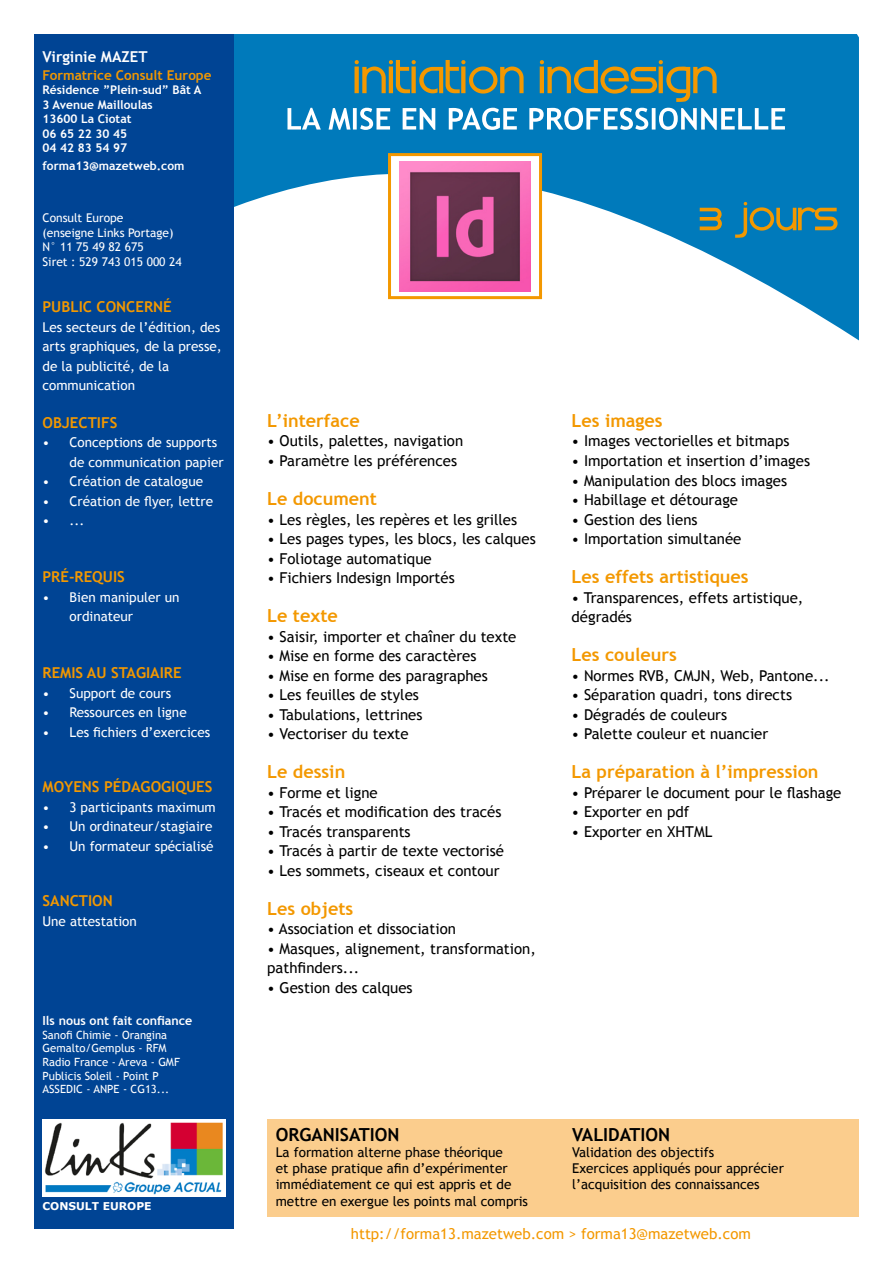
<style>
.page{position:relative;width:893px;height:1263px;background:#fff}
.page>*{position:absolute;margin:0;border:0;box-sizing:border-box;transform-origin:0 0}
.t1{font:700 18px "Trebuchet MS";color:#f39800}
.t2{font:700 18px "Trebuchet MS";color:#000}
.t3{font:15px/19.5px "Trebuchet MS";color:#000}
.t4{font:700 15px "Trebuchet MS";color:#f39800}
.t5{font:15px "Trebuchet MS";color:#f39800}
.t6{font:700 15px "Trebuchet MS";color:#fff}
.t7{font:13.5px/19.5px "Trebuchet MS";color:#fff}
.t8{font:13.5px/16.2px "Trebuchet MS";color:#000}
.t9{font:700 13.5px "Trebuchet MS";color:#f39800}
.t10{font:700 12.45px "Trebuchet MS";color:#fff}
.t11{font:700 12px/14.4px "Trebuchet MS";color:#fff}
.t12{font:12px/14.4px "Trebuchet MS";color:#fff}
.t13{font:11.25px/13.6px "Trebuchet MS";color:#fff}
.t14{font:700 10.8px "Verdana";color:#fff}
</style>
<div class="page">
<svg style="left:234px;top:34px;width:625px;height:306px;fill:#007abb"></svg>
<div style="left:34px;top:34px;width:200px;height:1195px;background:#004494"></div>
<img style="left:43px;top:1120px;width:182px;height:76px">
<svg style="left:700px;top:202px;width:137px;height:36px;background:#3b818c"></svg>
<div style="left:267px;top:1119px;width:592px;height:98px;background:#fbcd8d"></div>
<svg style="left:287px;top:108px;width:498px;height:22px"></svg>
<svg style="left:354px;top:60px;width:363px;height:42px;background:#448286"></svg>
<div style="left:389px;top:155px;width:151px;height:143px;background:#fff"></div>
<img style="left:400px;top:161px;width:130px;height:130px">
<div style="left:388px;top:153px;width:154px;height:146px;border:3px solid #f39800"></div>
<p class="t6" style="left:43px;top:47px;width:107px">Virginie MAZET</p>
<p class="t9" style="left:43px;top:67px;width:171px">Formatrice Consult Europe</p>
<p class="t11" style="left:43px;top:83px;width:160px">Résidence ”Plein-sud” Bât A<br>3 Avenue Mailloulas<br>13600 La Ciotat<br>06 65 22 30 45<br>04 42 83 54 97</p>
<p class="t11" style="left:43px;top:159px;width:144px">forma13@mazetweb.com</p>
<p class="t12" style="left:43px;top:211px;width:141px">Consult Europe<br>(enseigne Links Portage)<br>N° 11 75 49 82 675<br>Siret : 529 743 015 000 24</p>
<p class="t4" style="left:43px;top:298px;width:131px">PUBLIC CONCERNÉ</p>
<p class="t7" style="left:43px;top:317px;width:181px">Les secteurs de l’édition, des arts graphiques, de la presse, de la publicité, de la communication</p>
<p class="t4" style="left:43px;top:413px;width:76px">OBJECTIFS</p>
<p class="t7" style="left:70px;top:433px;width:156px;text-indent:-27px">• Conceptions de supports de communication papier</p>
<p class="t7" style="left:43px;top:472px;width:162px">• Création de catalogue</p>
<p class="t7" style="left:43px;top:491px;width:172px">• Création de flyer, lettre</p>
<p class="t7" style="left:43px;top:511px;width:43px">• ...</p>
<p class="t4" style="left:43px;top:568px;width:84px">PRÉ-REQUIS</p>
<p class="t7" style="left:70px;top:587px;width:112px;text-indent:-27px">• Bien manipuler un ordinateur</p>
<p class="t4" style="left:43px;top:664px;width:141px">REMIS AU STAGIAIRE</p>
<p class="t7" style="left:43px;top:683px;width:130px">• Support de cours</p>
<p class="t7" style="left:43px;top:703px;width:146px">• Ressources en ligne</p>
<p class="t7" style="left:43px;top:722px;width:169px">• Les fichiers d’exercices</p>
<p class="t4" style="left:43px;top:778px;width:41px">Moyens</p>
<p class="t4" style="left:104px;top:778px;width:37px">pé dagogiques</p>
<p class="t7" style="left:43px;top:797px;width:175px">• 3 participants maximum</p>
<p class="t7" style="left:43px;top:817px;width:171px">• Un ordinateur/stagiaire</p>
<p class="t7" style="left:43px;top:836px;width:172px">• Un formateur spécialisé</p>
<p class="t4" style="left:43px;top:892px;width:72px">SANCTION</p>
<p class="t7" style="left:43px;top:911px;width:96px">Une attestation</p>
<p class="t10" style="left:43px;top:1013px;width:151px">Ils nous ont fait confiance</p>
<p class="t13" style="left:43px;top:1028px;width:139px">Sanofi Chimie - Orangina<br>Gemalto/Gemplus - RFM<br>Radio France - Areva - GMF<br>Publicis Soleil - Point P<br>ASSEDIC - ANPE - CG13...</p>
<p class="t14" style="left:43px;top:1199px;width:111px">CONSULT EUROPE</p>
<p class="t1" style="left:267px;top:409px;width:94px">L’interface</p>
<p class="t3" style="left:267px;top:432px;width:197px">• Outils, palettes, navigation</p>
<p class="t3" style="left:267px;top:451px;width:191px">• Paramètre les préférences</p>
<p class="t1" style="left:267px;top:487px;width:111px">Le document</p>
<p class="t3" style="left:267px;top:510px;width:251px">• Les règles, les repères et les grilles</p>
<p class="t3" style="left:267px;top:529px;width:270px">• Les pages types, les blocs, les calques</p>
<p class="t3" style="left:267px;top:549px;width:166px">• Foliotage automatique</p>
<p class="t3" style="left:267px;top:568px;width:189px">• Fichiers Indesign Importés</p>
<p class="t1" style="left:267px;top:604px;width:72px">Le texte</p>
<p class="t3" style="left:267px;top:627px;width:251px">• Saisir, importer et chaîner du texte</p>
<p class="t3" style="left:267px;top:646px;width:211px">• Mise en forme des caractères</p>
<p class="t3" style="left:267px;top:666px;width:222px">• Mise en forme des paragraphes</p>
<p class="t3" style="left:267px;top:685px;width:153px">• Les feuilles de styles</p>
<p class="t3" style="left:267px;top:705px;width:157px">• Tabulations, lettrines</p>
<p class="t3" style="left:267px;top:724px;width:143px">• Vectoriser du texte</p>
<p class="t1" style="left:267px;top:760px;width:80px">Le dessin</p>
<p class="t3" style="left:267px;top:783px;width:112px">• Forme et ligne</p>
<p class="t3" style="left:267px;top:802px;width:236px">• Tracés et modification des tracés</p>
<p class="t3" style="left:267px;top:822px;width:145px">• Tracés transparents</p>
<p class="t3" style="left:267px;top:841px;width:238px">• Tracés à partir de texte vectorisé</p>
<p class="t3" style="left:267px;top:861px;width:234px">• Les sommets, ciseaux et contour</p>
<p class="t1" style="left:267px;top:897px;width:87px">Les objets</p>
<p class="t3" style="left:267px;top:919px;width:190px">• Association et dissociation</p>
<p class="t3" style="left:267px;top:939px;width:270px">• Masques, alignement, transformation, pathfinders...</p>
<p class="t3" style="left:267px;top:978px;width:147px">• Gestion des calques</p>
<p class="t1" style="left:572px;top:409px;width:93px">Les images</p>
<p class="t3" style="left:572px;top:432px;width:219px">• Images vectorielles et bitmaps</p>
<p class="t3" style="left:572px;top:451px;width:240px">• Importation et insertion d’images</p>
<p class="t3" style="left:572px;top:471px;width:217px">• Manipulation des blocs images</p>
<p class="t3" style="left:572px;top:490px;width:168px">• Habillage et détourage</p>
<p class="t3" style="left:572px;top:510px;width:128px">• Gestion des liens</p>
<p class="t3" style="left:572px;top:529px;width:171px">• Importation simultanée</p>
<p class="t1" style="left:572px;top:565px;width:179px">Les effets artistiques</p>
<p class="t3" style="left:572px;top:588px;width:233px">• Transparences, effets artistique, dégradés</p>
<p class="t1" style="left:572px;top:643px;width:107px">Les couleurs</p>
<p class="t3" style="left:572px;top:666px;width:260px">• Normes RVB, CMJN, Web, Pantone...</p>
<p class="t3" style="left:572px;top:685px;width:222px">• Séparation quadri, tons directs</p>
<p class="t3" style="left:572px;top:705px;width:157px">• Dégradés de couleurs</p>
<p class="t3" style="left:572px;top:724px;width:198px">• Palette couleur et nuancier</p>
<p class="t1" style="left:572px;top:760px;width:248px">La préparation à l’impression</p>
<p class="t3" style="left:572px;top:783px;width:271px">• Préparer le document pour le flashage</p>
<p class="t3" style="left:572px;top:802px;width:119px">• Exporter en pdf</p>
<p class="t3" style="left:572px;top:822px;width:142px">• Exporter en XHTML</p>
<p class="t2" style="left:276px;top:1123px;width:125px">ORGANISATION</p>
<p class="t8" style="left:276px;top:1144px;width:254px">La formation alterne phase théorique<br>et phase pratique afin d’expérimenter immédiatement ce qui est appris et de mettre en exergue les points mal compris</p>
<p class="t2" style="left:572px;top:1123px;width:100px">VALIDATION</p>
<p class="t8" style="left:572px;top:1144px;width:213px">Validation des objectifs<br>Exercices appliqués pour apprécier l’acquisition des connaissances</p>
<p class="t5" style="left:351px;top:1224px;width:401px">http://forma13.mazetweb.com &gt; forma13@mazetweb.com</p>
</div>
